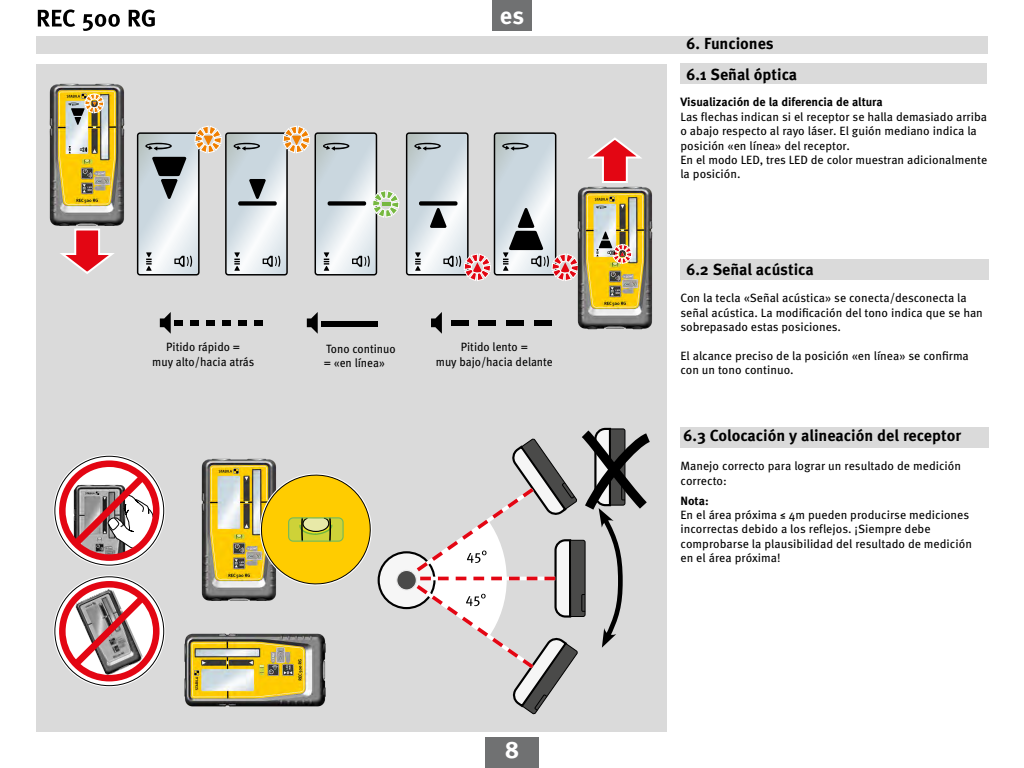
<style>
.page{position:relative;width:1024px;height:768px;background:#fff}
.page>*{position:absolute;margin:0;border:0;box-sizing:border-box;transform-origin:0 0}
.t1{font:700 24px "Meta Pro";color:#fff}
.t2{font:700 16px "Meta Pro";color:#000}
.t3{font:12px/14.4px "Meta Pro";color:#000}
.t4{font:12px/14.4px "Meta Pro";color:#000;text-align:center;scale:.95 1}
.t5{font:700 12px "Meta Pro";color:#000}
</style>
<div class="page">
<svg style="left:38px;top:9px;width:117px;height:22px"></svg>
<div style="left:485px;top:738px;width:54px;height:30px;background:#707172"></div>
<div style="left:492px;top:0;width:40px;height:30px;background:#707172"></div>
<div style="left:36px;top:64px;width:630px;height:668px;background:#dadada"></div>
<div style="left:379px;top:552px;width:55px;height:56px;background:#f6f6f6;border-radius:50%"></div>
<div style="left:378px;top:551px;width:58px;height:58px;border:2px solid #000;border-radius:50%"></div>
<svg style="left:397px;top:570px;width:19px;height:20px"></svg>
<div style="left:396px;top:570px;width:21px;height:21px;border:1px solid #e9e9e9;border-radius:50%"></div>
<img style="left:202px;top:458px;width:74px;height:143px">
<svg style="left:256px;top:470px;width:116px;height:119px"></svg>
<img style="left:184px;top:633px;width:141px;height:74px">
<svg style="left:53px;top:575px;width:112px;height:112px"></svg>
<svg style="left:59px;top:581px;width:101px;height:100px;background:#cb9598"></svg>
<svg style="left:55px;top:456px;width:109px;height:109px"></svg>
<svg style="left:59px;top:460px;width:101px;height:101px;background:#cb9498"></svg>
<svg style="left:405px;top:427px;width:245px;height:288px"></svg>
<div style="left:680px;top:64px;width:307px;height:20px;background:#dadada"></div>
<div style="left:36px;top:36px;width:951px;height:17px;background:#dadada"></div>
<div style="left:680px;top:259px;width:309px;height:21px;background:#dadada"></div>
<div style="left:680px;top:427px;width:309px;height:21px;background:#dadada"></div>
<svg style="left:60px;top:228px;width:54px;height:46px"></svg>
<svg style="left:431px;top:312px;width:11px;height:22px"></svg>
<div style="left:451px;top:320px;width:17px;height:6px;background:#000"></div>
<div style="left:479px;top:320px;width:17px;height:6px;background:#000"></div>
<div style="left:507px;top:320px;width:17px;height:6px;background:#000"></div>
<div style="left:535px;top:320px;width:17px;height:6px;background:#000"></div>
<svg style="left:160px;top:312px;width:11px;height:22px"></svg>
<div style="left:175px;top:320px;width:8px;height:6px;background:#000"></div>
<div style="left:190px;top:320px;width:9px;height:6px;background:#000"></div>
<div style="left:206px;top:320px;width:9px;height:6px;background:#000"></div>
<div style="left:222px;top:320px;width:9px;height:6px;background:#000"></div>
<div style="left:238px;top:320px;width:9px;height:6px;background:#000"></div>
<div style="left:254px;top:320px;width:9px;height:6px;background:#000"></div>
<svg style="left:307px;top:312px;width:11px;height:22px"></svg>
<div style="left:321px;top:321px;width:57px;height:6px;background:#000"></div>
<img style="left:50px;top:83px;width:75px;height:143px">
<svg style="left:69px;top:146px;width:2px;height:7px"></svg>
<svg style="left:80px;top:147px;width:7px;height:5px"></svg>
<svg style="left:68px;top:93px;width:36px;height:32px"></svg>
<div style="left:137px;top:132px;width:63px;height:144px;border:1px solid #000;border-radius:2px"></div>
<svg style="left:138px;top:125px;width:262px;height:150px"></svg>
<div style="left:406px;top:132px;width:63px;height:144px;border:1px solid #000;border-radius:2px"></div>
<img style="left:577px;top:187px;width:75px;height:142px">
<svg style="left:407px;top:133px;width:235px;height:149px"></svg>
<h1 class="t1" style="left:500px;top:-3px;width:26px">es</h1>
<p class="t4" style="left:152px;top:339px;width:109px">Pitido rápido =<br>muy alto/hacia atrás</p>
<p class="t4" style="left:324px;top:341px;width:77px;text-align:left">Tono continuo = «en línea»</p>
<p class="t4" style="left:436px;top:339px;width:125px">Pitido lento =<br>muy bajo/hacia delante</p>
<h1 class="t1" style="left:505px;top:731px;width:16px">8</h1>
<h2 class="t2" style="left:686px;top:31px;width:89px">6. Funciones</h2>
<h2 class="t2" style="left:686px;top:61px;width:113px">6.1 Señal óptica</h2>
<p class="t5" style="left:680px;top:93px;width:204px">Visualización de la diferencia de altura</p>
<p class="t3" style="left:680px;top:109px;width:308px">Las flechas indican si el receptor se halla demasiado arriba o abajo respecto al rayo láser. El guión mediano indica la posición «en línea» del receptor.<br>En el modo LED, tres LED de color muestran adicionalmente la posición.</p>
<h2 class="t2" style="left:686px;top:257px;width:129px">6.2 Señal acústica</h2>
<p class="t3" style="left:680px;top:290px;width:304px">Con la tecla «Señal acústica» se conecta/desconecta la señal acústica. La modificación del tono indica que se han sobrepasado estas posiciones.</p>
<p class="t3" style="left:680px;top:348px;width:290px">El alcance preciso de la posición «en línea» se confirma con un tono continuo.</p>
<h2 class="t2" style="left:683px;top:423px;width:279px">6.3 Colocación y alineación del receptor</h2>
<p class="t3" style="left:680px;top:458px;width:282px">Manejo correcto para lograr un resultado de medición correcto:</p>
<p class="t5" style="left:680px;top:491px;width:30px">Nota:</p>
<p class="t3" style="left:680px;top:507px;width:293px">En el área próxima ≤ 4m pueden producirse mediciones incorrectas debido a los reflejos. ¡Siempre debe comprobarse la plausibilidad del resultado de medición en el área próxima!</p>
</div>
